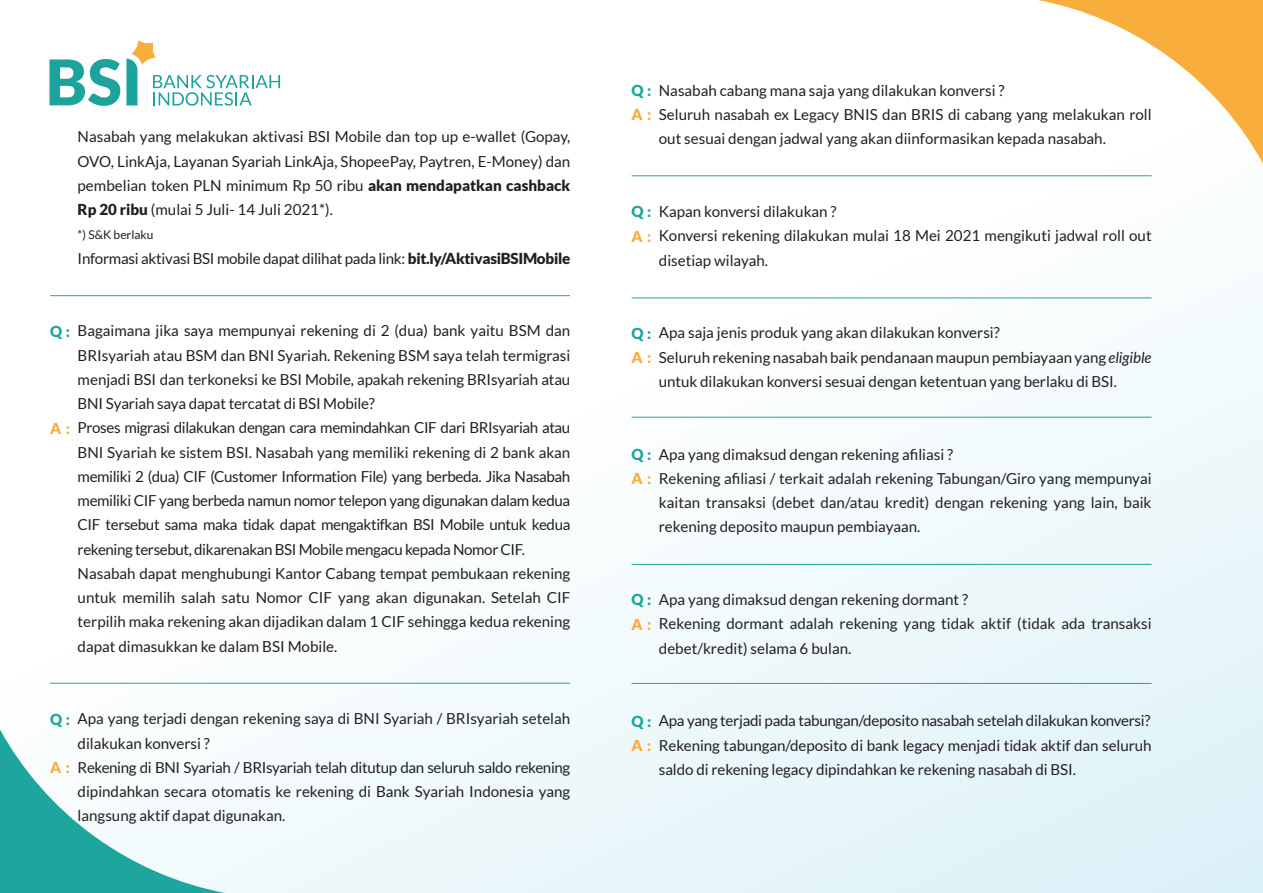
<style>
.page{position:relative;width:1263px;height:893px;background:#fff}
.page>*{position:absolute;margin:0;border:0;box-sizing:border-box;transform-origin:0 0}
.t1{font:15.15px/24.3px "Lato";color:#231f20}
.t2{font:15.15px "Lato";letter-spacing:-.02em;color:#231f20}
.t3{font:900 15.15px "Lato";color:#1ea59e}
.t4{font:900 15.15px "Lato";color:#f8ad3c}
.t5{font:12px "Lato";color:#231f20}
.s1{font-weight:900}
.s2{font-style:italic}
</style>
<div class="page">
<div style="left:0;top:0;width:1263px;height:893px;background:linear-gradient(to bottom,#fff,#e9f6fa)"></div>
<svg style="left:1038px;top:0;width:225px;height:163px"></svg>
<svg style="left:0;top:729px;width:225px;height:164px"></svg>
<svg style="left:49px;top:59px;width:71px;height:47px"></svg>
<svg style="left:126px;top:40px;width:154px;height:66px"></svg>
<hr style="left:50px;top:295px;width:520px;height:1px;background:#1ea59e">
<hr style="left:50px;top:683px;width:520px;height:1px;background:#1ea59e">
<hr style="left:632px;top:176px;width:519px;height:1px;background:#1ea59e">
<hr style="left:632px;top:298px;width:519px;height:1px;background:#1ea59e">
<hr style="left:632px;top:417px;width:519px;height:1px;background:#1ea59e">
<hr style="left:632px;top:564px;width:519px;height:1px;background:#1ea59e">
<hr style="left:632px;top:683px;width:519px;height:1px;background:#1ea59e">
<p class="t1" style="left:78px;top:125px;width:494px;text-align:justify">Nasabah yang melakukan aktivasi BSI Mobile dan top up e-wallet (Gopay, OVO, LinkAja, Layanan Syariah LinkAja, ShopeePay, Paytren, E-Money) dan pembelian token PLN minimum Rp 50 ribu <span class="s1">akan mendapatkan cashback Rp 20 ribu</span> (mulai 5 Juli- 14 Juli 2021*).</p>
<p class="t5" style="left:78px;top:228px;width:77px">*) S&amp;K berlaku</p>
<p class="t2" style="left:78px;top:250px;width:494px">Informasi aktivasi BSI mobile dapat dilihat pada link: <span class="s1">bit.ly/AktivasiBSIMobile</span></p>
<p class="t3" style="left:50px;top:322px;width:21px">Q :</p>
<p class="t4" style="left:50px;top:419px;width:21px">A :</p>
<p class="t1" style="left:78px;top:319px;width:494px">Bagaimana jika saya mempunyai rekening di 2 (dua) bank yaitu BSM dan BRIsyariah atau BSM dan BNI Syariah. Rekening BSM saya telah termigrasi menjadi BSI dan terkoneksi ke BSI Mobile, apakah rekening BRIsyariah atau BNI Syariah saya dapat tercatat di BSI Mobile?<br>Proses migrasi dilakukan dengan cara memindahkan CIF dari BRIsyariah atau BNI Syariah ke sistem BSI. Nasabah yang memiliki rekening di 2 bank akan memiliki 2 (dua) CIF (Customer Information File) yang berbeda. Jika Nasabah memiliki CIF yang berbeda namun nomor telepon yang digunakan dalam kedua CIF tersebut sama maka tidak dapat mengaktifkan BSI Mobile untuk kedua rekening tersebut, dikarenakan BSI Mobile mengacu kepada Nomor CIF.<br>Nasabah dapat menghubungi Kantor Cabang tempat pembukaan rekening untuk memilih salah satu Nomor CIF yang akan digunakan. Setelah CIF terpilih maka rekening akan dijadikan dalam 1 CIF sehingga kedua rekening dapat dimasukkan ke dalam BSI Mobile.</p>
<p class="t3" style="left:50px;top:710px;width:21px">Q :</p>
<p class="t4" style="left:50px;top:759px;width:21px">A :</p>
<p class="t1" style="left:78px;top:707px;width:494px">Apa yang terjadi dengan rekening saya di BNI Syariah / BRIsyariah setelah dilakukan konversi ?<br>Rekening di BNI Syariah / BRIsyariah telah ditutup dan seluruh saldo rekening dipindahkan secara otomatis ke rekening di Bank Syariah Indonesia yang langsung aktif dapat digunakan.</p>
<p class="t3" style="left:631px;top:82px;width:21px">Q :</p>
<p class="t4" style="left:631px;top:106px;width:21px">A :</p>
<p class="t1" style="left:659px;top:78px;width:494px">Nasabah cabang mana saja yang dilakukan konversi ?<br>Seluruh nasabah ex Legacy BNIS dan BRIS di cabang yang melakukan roll out sesuai dengan jadwal yang akan diinformasikan kepada nasabah.</p>
<p class="t3" style="left:631px;top:203px;width:21px">Q :</p>
<p class="t4" style="left:631px;top:227px;width:21px">A :</p>
<p class="t1" style="left:659px;top:199px;width:494px">Kapan konversi dilakukan ?<br>Konversi rekening dilakukan mulai 18 Mei 2021 mengikuti jadwal roll out disetiap wilayah.</p>
<p class="t3" style="left:631px;top:324px;width:21px">Q :</p>
<p class="t4" style="left:631px;top:348px;width:21px">A :</p>
<p class="t1" style="left:659px;top:321px;width:494px">Apa saja jenis produk yang akan dilakukan konversi?<br>Seluruh rekening nasabah baik pendanaan maupun pembiayaan yang <span class="s2">eligible </span>untuk dilakukan konversi sesuai dengan ketentuan yang berlaku di BSI.</p>
<p class="t3" style="left:631px;top:445px;width:21px">Q :</p>
<p class="t4" style="left:631px;top:470px;width:21px">A :</p>
<p class="t1" style="left:659px;top:442px;width:494px">Apa yang dimaksud dengan rekening afiliasi ?<br>Rekening afiliasi / terkait adalah rekening Tabungan/Giro yang mempunyai kaitan transaksi (debet dan/atau kredit) dengan rekening yang lain, baik rekening deposito maupun pembiayaan.</p>
<p class="t3" style="left:631px;top:591px;width:21px">Q :</p>
<p class="t4" style="left:631px;top:615px;width:21px">A :</p>
<p class="t1" style="left:659px;top:587px;width:494px">Apa yang dimaksud dengan rekening dormant ?<br>Rekening dormant adalah rekening yang tidak aktif (tidak ada transaksi debet/kredit) selama 6 bulan.</p>
<p class="t3" style="left:631px;top:712px;width:21px">Q :</p>
<p class="t4" style="left:631px;top:736px;width:21px">A :</p>
<p class="t1" style="left:659px;top:709px;width:494px;text-align:justify">Apa yang terjadi pada tabungan/deposito nasabah setelah dilakukan konversi?<br>Rekening tabungan/deposito di bank legacy menjadi tidak aktif dan seluruh saldo di rekening legacy dipindahkan ke rekening nasabah di BSI.</p>
</div>
